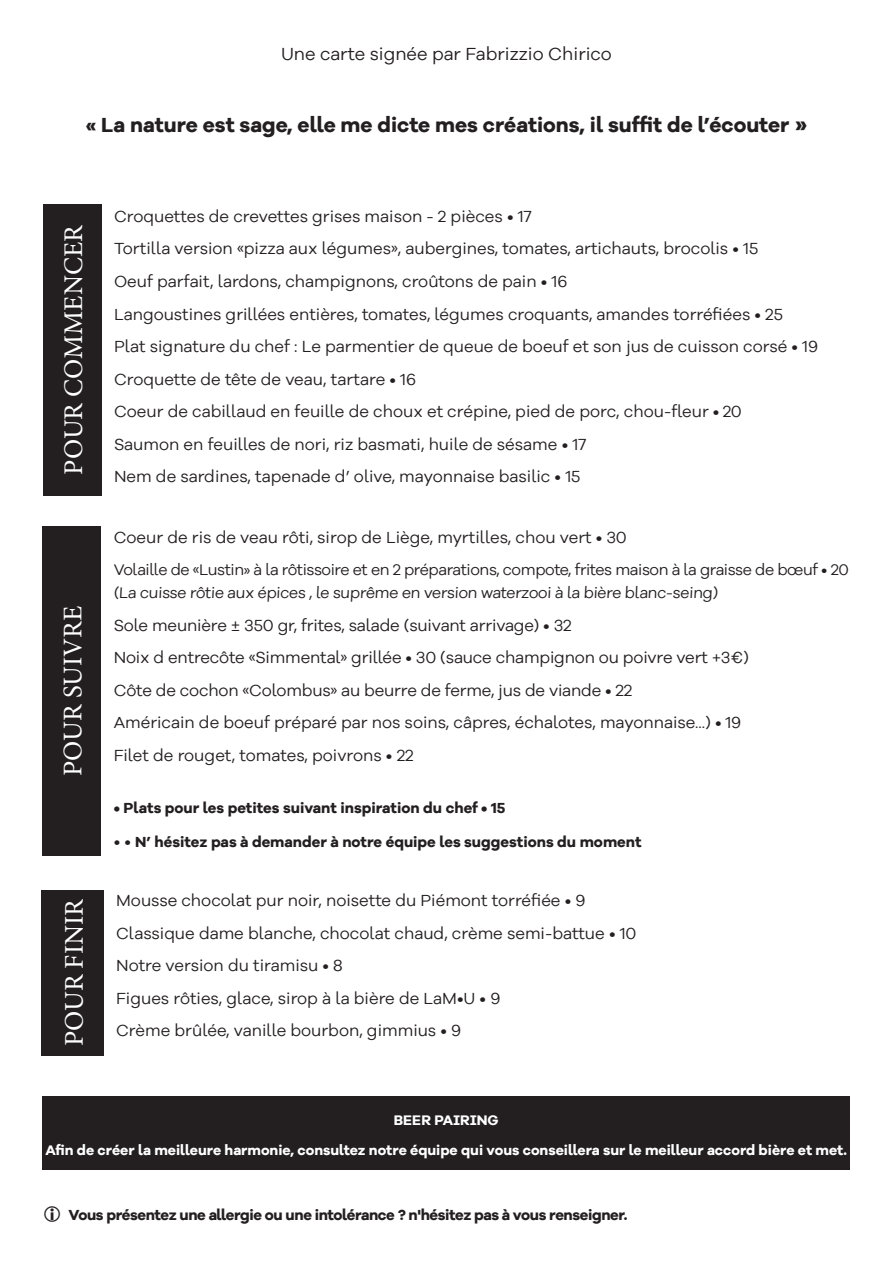
<style>
.page{position:relative;width:893px;height:1263px;background:#fff}
.page>*{position:absolute;margin:0;border:0;box-sizing:border-box;transform-origin:0 0}
.t1{font:27px "Minion Pro";color:#fff}
.t2{font:700 21px "Galano Grotesque Alt W00";color:#231f20}
.t3{font:18px "Galano Grotesque Alt W00";color:#231f20}
.t4{font:16.5px/32.5px "Galano Grotesque Alt W00";color:#231f20}
.t5{font:15.75px/23.1px "Galano Grotesque Alt W00";letter-spacing:-.025em;color:#231f20}
.t6{font:700 15px "Galano Grotesque Alt W00";color:#231f20}
.t7{font:700 15px "Galano Grotesque Alt W00";letter-spacing:-.025em;color:#231f20}
.t8{font:700 14.25px/29.8px "Galano Grotesque Alt W00";color:#fff;text-align:center}
.s1{font-size:24px}
.s2{font-weight:400;font-size:16.5px}
</style>
<div class="page">
<div style="left:43px;top:204px;width:58px;height:292px;background:#231f20"></div>
<div style="left:43px;top:526px;width:58px;height:330px;background:#231f20"></div>
<div style="left:42px;top:890px;width:62px;height:166px;background:#231f20"></div>
<div style="left:43px;top:1096px;width:807px;height:73px;background:#231f20"></div>
<p class="t3" style="left:281px;top:43px;width:332px">Une carte signée par Fabrizzio Chirico</p>
<p class="t2" style="left:86px;top:111px;width:723px">« La nature est sage, elle me dicte mes créations, il suffit de l’écouter <span class="s1">»</span></p>
<h1 class="t1" style="left:55px;top:474px;width:251px;rotate:-90deg">POUR COMMENCER</h1>
<h1 class="t1" style="left:55px;top:776px;width:172px;rotate:-90deg">POUR SUIVRE</h1>
<h1 class="t1" style="left:56px;top:1046px;width:149px;rotate:-90deg">POUR FINIR</h1>
<p class="t4" style="left:114px;top:200px;width:706px">Croquettes de crevettes grises maison - 2 pièces • 17<br>Tortilla version «pizza aux légumes», aubergines, tomates, artichauts, brocolis • 15<br>Oeuf parfait, lardons, champignons, croûtons de pain • 16<br>Langoustines grillées entières, tomates, légumes croquants, amandes torréfiées • 25<br>Plat signature du chef : Le parmentier de queue de boeuf et son jus de cuisson corsé • 19<br>Croquette de tête de veau, tartare • 16<br>Coeur de cabillaud en feuille de choux et crépine, pied de porc, chou-fleur • 20<br>Saumon en feuilles de nori, riz basmati, huile de sésame • 17<br>Nem de sardines, tapenade d’ olive, mayonnaise basilic • 15</p>
<p class="t4" style="left:114px;top:520px;width:515px">Coeur de ris de veau rôti, sirop de Liège, myrtilles, chou vert • 30</p>
<p class="t5" style="left:114px;top:558px;width:737px">Volaille de «Lustin» à la rôtissoire et en 2 préparations, compote, frites maison à la graisse de bœuf • 20 (La cuisse rôtie aux épices , le suprême en version waterzooi à la bière blanc-seing)</p>
<p class="t4" style="left:114px;top:608px;width:637px">Sole meunière ± 350 gr, frites, salade (suivant arrivage) • 32<br>Noix d entrecôte «Simmental» grillée • 30 (sauce champignon ou poivre vert +3€)<br>Côte de cochon «Colombus» au beurre de ferme, jus de viande • 22<br>Américain de boeuf préparé par nos soins, câpres, échalotes, mayonnaise...) • 19<br>Filet de rouget, tomates, poivrons • 22</p>
<p class="t6" style="left:114px;top:798px;width:393px">• Plats pour les petites suivant inspiration du chef • 15</p>
<p class="t6" style="left:114px;top:832px;width:529px"><span class="s2">• •</span> N’ hésitez pas à demander à notre équipe les suggestions du moment</p>
<p class="t4" style="left:116px;top:884px;width:522px">Mousse chocolat pur noir, noisette du Piémont torréfiée • 9<br>Classique dame blanche, chocolat chaud, crème semi-battue • 10<br>Notre version du tiramisu • 8<br>Figues rôties, glace, sirop à la bière de LaM•U • 9<br>Crème brûlée, vanille bourbon, gimmius • 9</p>
<p class="t8" style="left:45px;top:1104px;width:803px">BEER PAIRING<br>Afin de créer la meilleure harmonie, consultez notre équipe qui vous conseillera sur le meilleur accord bière et met.</p>
<p class="t7" style="left:69px;top:1206px;width:560px">Vous présentez une allergie ou une intolérance ? n'hésitez pas à vous renseigner.</p>
</div>
